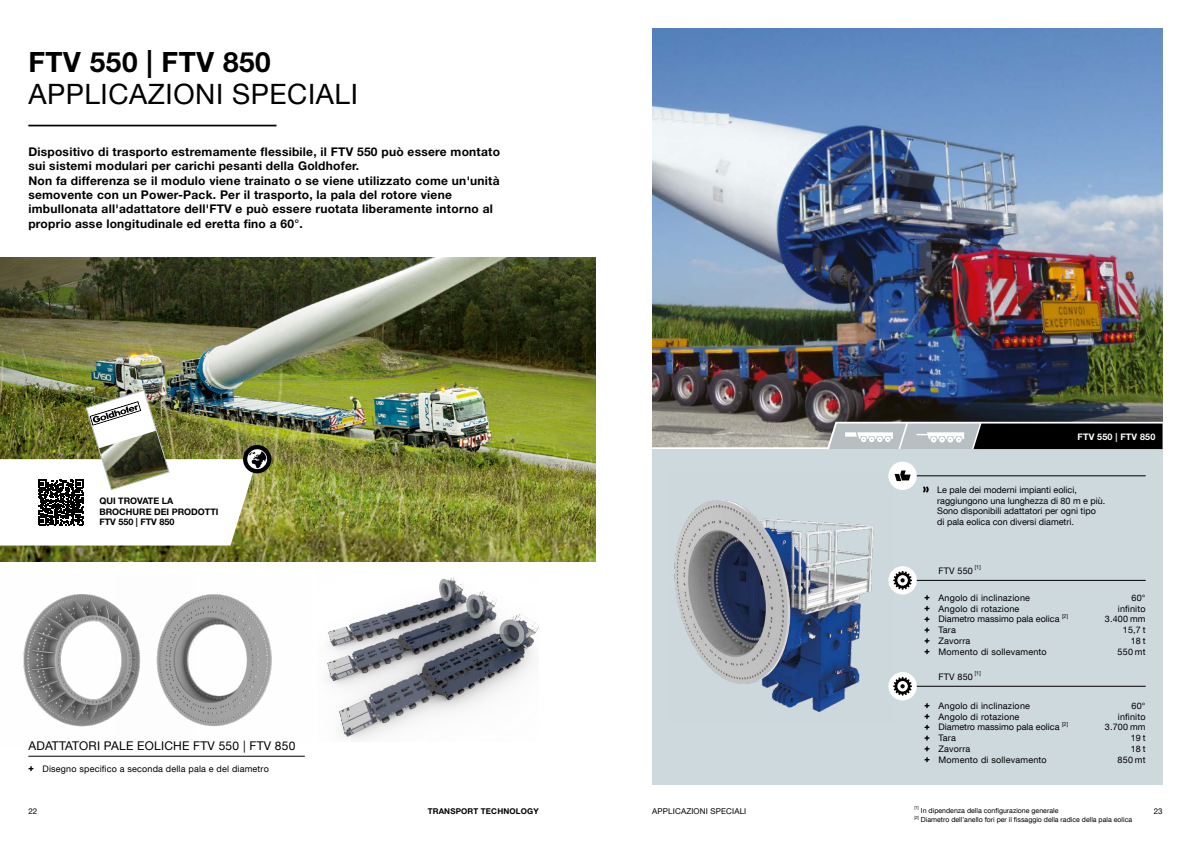
<style>
.page{position:relative;width:1191px;height:842px;background:#fff}
.page>*{position:absolute;margin:0;border:0;box-sizing:border-box;transform-origin:0 0}
.t1{font:28px "Helvetica Neue LT Com";letter-spacing:.02em;color:#000}
.t2{font:700 28px "Helvetica Neue LT Com";letter-spacing:.02em;color:#000}
.t3{font:700 12px/14.4px "Helvetica Neue LT Com";letter-spacing:.02em;color:#000}
.t4{font:12px "Helvetica Neue LT Com";letter-spacing:.02em;color:#000}
.t5{font:9px "Helvetica Neue LT Com";letter-spacing:.02em;color:#000}
.t6{font:9px/10.8px "Helvetica Neue LT Com";color:#000}
.t7{font:700 9px/10.8px "Helvetica Neue LT Com";color:#000}
.t8{font:700 9px "Helvetica Neue LT Com";letter-spacing:.02em;color:#fff}
.t9{font:8px "Helvetica Neue LT Com";letter-spacing:.02em;color:#000}
.t10{font:700 8px "Helvetica Neue LT Com";letter-spacing:.02em;color:#000}
.t11{font:7px "Helvetica Neue LT Com";color:#000}
.t12{font:5.4px "Helvetica Neue LT Com";color:#000}
.t13{font:4.2px "Helvetica Neue LT Com";color:#000}
</style>
<div class="page">
<img style="left:0;top:258px;width:595px;height:303px">
<img style="left:652px;top:28px;width:510px;height:394px">
<div style="left:652px;top:449px;width:510px;height:335px;background:#ced9de"></div>
<svg style="left:923px;top:487px;width:5px;height:5px"></svg>
<hr style="left:903px;top:580px;width:242px;height:1px;background:#000">
<hr style="left:904px;top:475px;width:241px;height:1px;background:#000">
<svg style="left:924px;top:595px;width:5px;height:5px"></svg>
<svg style="left:924px;top:606px;width:5px;height:5px"></svg>
<svg style="left:924px;top:617px;width:5px;height:26px"></svg>
<svg style="left:924px;top:649px;width:5px;height:5px"></svg>
<div style="left:888px;top:462px;width:28px;height:28px;background:#fff;border-radius:50%"></div>
<svg style="left:894px;top:470px;width:16px;height:11px"></svg>
<div style="left:888px;top:566px;width:28px;height:28px;background:#fff;border-radius:50%"></div>
<svg style="left:893px;top:571px;width:19px;height:19px"></svg>
<svg style="left:652px;top:422px;width:511px;height:27px;background:#7a7b79"></svg>
<img style="left:674px;top:472px;width:219px;height:240px">
<hr style="left:28px;top:125px;width:248px;height:1px;background:#000">
<hr style="left:28px;top:756px;width:277px;height:1px;background:#000">
<svg style="left:28px;top:766px;width:6px;height:5px"></svg>
<div style="left:243px;top:445px;width:28px;height:28px;background:#000;border-radius:50%"></div>
<img style="left:0;top:389px;width:267px;height:156px">
<img style="left:327px;top:577px;width:212px;height:163px">
<hr style="left:903px;top:686px;width:242px;height:1px;background:#000">
<svg style="left:924px;top:703px;width:5px;height:5px"></svg>
<svg style="left:924px;top:714px;width:5px;height:5px"></svg>
<svg style="left:924px;top:725px;width:5px;height:26px"></svg>
<svg style="left:924px;top:757px;width:5px;height:5px"></svg>
<div style="left:888px;top:672px;width:28px;height:28px;background:#fff;border-radius:50%"></div>
<svg style="left:893px;top:677px;width:19px;height:19px"></svg>
<img style="left:193px;top:594px;width:79px;height:133px">
<img style="left:23px;top:594px;width:170px;height:133px">
<h1 class="t2" style="left:28px;top:44px;width:244px">FTV 550 | FTV 850</h1>
<h1 class="t1" style="left:28px;top:77px;width:331px">APPLICAZIONI SPECIALI</h1>
<p class="t3" style="left:28px;top:144px;width:473px">Dispositivo di trasporto estremamente flessibile, il FTV 550 può essere montato sui sistemi modulari per carichi pesanti della Goldhofer.<br>Non fa differenza se il modulo viene trainato o se viene utilizzato come un'unità semovente con un Power-Pack. Per il trasporto, la pala del rotore viene imbullonata all'adattatore dell'FTV e può essere ruotata liberamente intorno al proprio asse longitudinale ed eretta fino a 60°.</p>
<p class="t7" style="left:99px;top:495px;width:121px">QUI TROVATE LA<br>BROCHURE DEI PRODOTTI<br>FTV 550 | FTV 850</p>
<p class="t4" style="left:28px;top:738px;width:268px">ADATTATORI PALE EOLICHE FTV 550 | FTV 850</p>
<p class="t5" style="left:43px;top:763px;width:228px">Disegno specifico a seconda della pala e del diametro</p>
<p class="t8" style="left:1077px;top:431px;width:79px">FTV 550 | FTV 850</p>
<p class="t6" style="left:937px;top:484px;width:170px">Le pale dei moderni impianti eolici, raggiungono una lunghezza di 80 m e più.<br>Sono disponibili adattatori per ogni tipo di pala eolica con diversi diametri.</p>
<p class="t5" style="left:938px;top:565px;width:36px">FTV 550</p>
<p class="t12" style="left:974px;top:564px;width:8px">[1]</p>
<p class="t5" style="left:938px;top:592px;width:93px">Angolo di inclinazione</p>
<p class="t5" style="left:1131px;top:592px;width:15px">60°</p>
<p class="t5" style="left:938px;top:603px;width:82px">Angolo di rotazione</p>
<p class="t5" style="left:1117px;top:603px;width:29px">infinito</p>
<p class="t6" style="left:938px;top:614px;width:123px">Diametro massimo pala eolica</p>
<p class="t12" style="left:1062px;top:613px;width:8px">[2]</p>
<p class="t5" style="left:1105px;top:614px;width:42px">3.400 mm</p>
<p class="t5" style="left:938px;top:624px;width:19px">Tara</p>
<p class="t5" style="left:1122px;top:624px;width:24px">15,7 t</p>
<p class="t5" style="left:938px;top:635px;width:33px">Zavorra</p>
<p class="t5" style="left:1130px;top:635px;width:16px">18t</p>
<p class="t5" style="left:938px;top:646px;width:110px">Momento di sollevamento</p>
<p class="t5" style="left:1117px;top:646px;width:29px">550 mt</p>
<p class="t5" style="left:938px;top:671px;width:36px">FTV 850</p>
<p class="t12" style="left:974px;top:670px;width:8px">[1]</p>
<p class="t5" style="left:938px;top:700px;width:93px">Angolo di inclinazione</p>
<p class="t5" style="left:1131px;top:700px;width:15px">60°</p>
<p class="t5" style="left:938px;top:711px;width:82px">Angolo di rotazione</p>
<p class="t5" style="left:1117px;top:711px;width:29px">infinito</p>
<p class="t6" style="left:938px;top:722px;width:123px">Diametro massimo pala eolica</p>
<p class="t12" style="left:1062px;top:721px;width:8px">[2]</p>
<p class="t5" style="left:1105px;top:722px;width:42px">3.700 mm</p>
<p class="t5" style="left:938px;top:732px;width:19px">Tara</p>
<p class="t5" style="left:1130px;top:732px;width:16px">19t</p>
<p class="t5" style="left:938px;top:743px;width:33px">Zavorra</p>
<p class="t5" style="left:1130px;top:743px;width:16px">18t</p>
<p class="t5" style="left:938px;top:754px;width:110px">Momento di sollevamento</p>
<p class="t5" style="left:1117px;top:754px;width:29px">850 mt</p>
<p class="t13" style="left:914px;top:805px;width:6px">[1]</p>
<p class="t11" style="left:921px;top:806px;width:139px">In dipendenza della configurazione generale</p>
<p class="t13" style="left:914px;top:814px;width:6px">[2]</p>
<p class="t11" style="left:921px;top:815px;width:213px">Diametro dell’anello fori per il fissaggio della radice della pala eolica</p>
<p class="t9" style="left:28px;top:806px;width:10px">22</p>
<p class="t10" style="left:428px;top:806px;width:113px">TRANSPORT TECHNOLOGY</p>
<p class="t9" style="left:652px;top:806px;width:96px">APPLICAZIONI SPECIALI</p>
<p class="t9" style="left:1153px;top:806px;width:10px">23</p>
</div>
